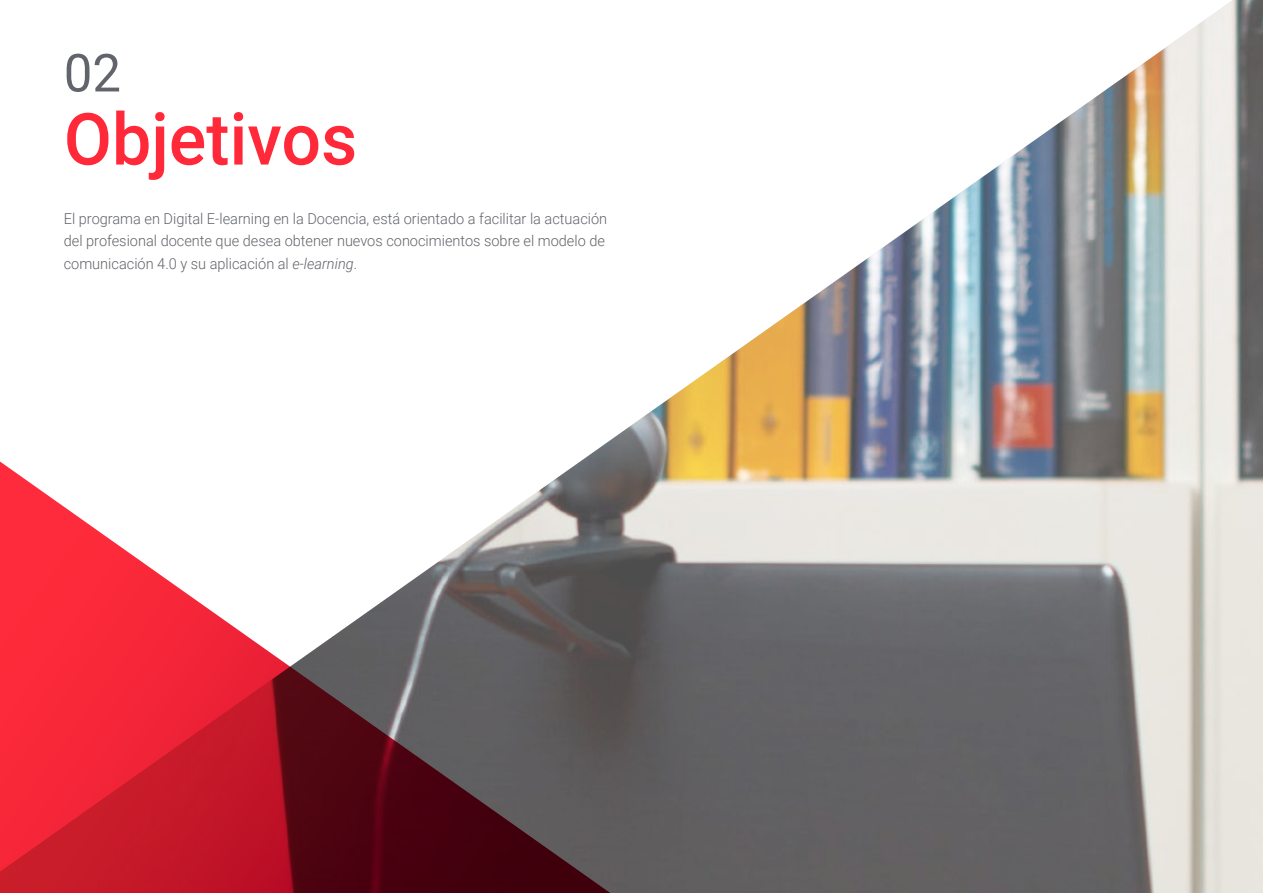
<style>
.page{position:relative;width:1263px;height:893px;background:#fff}
.page>*{position:absolute;margin:0;border:0;box-sizing:border-box;transform-origin:0 0}
.t1{font:500 72px "Roboto";color:#ff293a}
.t2{font:52.5px "Roboto";color:#61646a}
.t3{font:300 15px/22.5px "Roboto";color:#61646a}
.s1{font-style:italic}
</style>
<div class="page">
<img style="left:602px;top:0;width:661px;height:893px">
<svg style="left:0;top:446px;width:640px;height:447px"></svg>
<h2 class="t2" style="left:64px;top:36px;width:59px">02</h2>
<h1 class="t1" style="left:64px;top:89px;width:295px">Objetivos</h1>
<p class="t3" style="left:64px;top:207px;width:545px">El programa en Digital E-learning en la Docencia, está orientado a facilitar la actuación del profesional docente que desea obtener nuevos conocimientos sobre el modelo de comunicación 4.0 y su aplicación al <span class="s1">e-learning</span>.</p>
</div>
